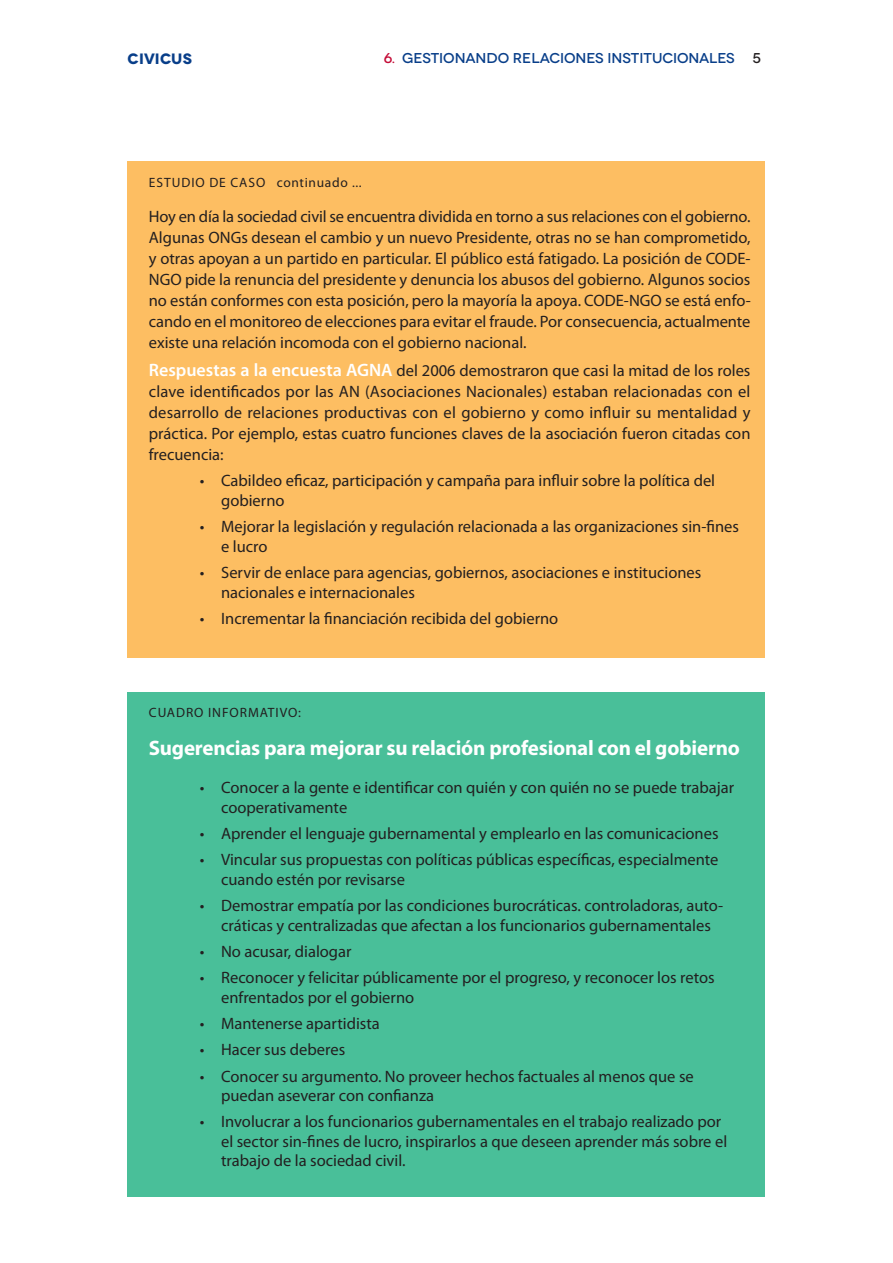
<style>
.page{position:relative;width:893px;height:1263px;background:#fff}
.page>*{position:absolute;margin:0;border:0;box-sizing:border-box;transform-origin:0 0}
.t1{font:700 21px "Myriad Pro";letter-spacing:-.01em;color:#fff}
.t2{font:16.5px/19.5px "Myriad Pro";color:#231f20}
.t3{font:700 15px "Novecentowide";letter-spacing:.01em;color:#083e89}
.t4{font:500 14.25px "Novecentowide";letter-spacing:-.005em;color:#083e89}
.t5{font:500 14.25px "Novecentowide";color:#231f20}
.t6{font:13.5px "Myriad Pro";letter-spacing:.07em;color:#231f20}
.s1{color:#c40c37}
.s2{font-weight:600;font-size:18px;color:#fff}
</style>
<div class="page">
<div style="left:128px;top:692px;width:637px;height:504px;background:#49bf99"></div>
<div style="left:128px;top:162px;width:637px;height:496px;background:#fdbe62"></div>
<p class="t3" style="left:128px;top:50px;width:66px">CIVICUS</p>
<p class="t4" style="left:384px;top:50px;width:352px"><span class="s1">6.</span> GESTIONANDO RELACIONES INSTITUCIONALES</p>
<p class="t5" style="left:753px;top:50px;width:10px">5</p>
<p class="t6" style="left:149px;top:177px;width:214px">ESTUDIO DE CASO continuado ...</p>
<p class="t2" style="left:149px;top:208px;width:603px;line-height:21px;text-align:justify">Hoy en día la sociedad civil se encuentra dividida en torno a sus relaciones con el gobierno.<br>Algunas ONGs desean el cambio y un nuevo Presidente, otras no se han comprometido, y otras apoyan a un partido en particular. El público está fatigado. La posición de CODE-NGO pide la renuncia del presidente y denuncia los abusos del gobierno. Algunos socios no están conformes con esta posición, pero la mayoría la apoya. CODE-NGO se está enfo&shy;cando en el monitoreo de elecciones para evitar el fraude. Por consecuencia, actualmente existe una relación incomoda con el gobierno nacional.</p>
<p class="t2" style="left:149px;top:361px;width:603px;line-height:21px;text-align:justify"><span class="s2">Respuestas a la encuesta AGNA</span> del 2006 demostraron que casi la mitad de los roles clave identificados por las AN (Asociaciones Nacionales) estaban relacionadas con el desarrollo de relaciones productivas con el gobierno y como influir su mentalidad y práctica. Por ejemplo, estas cuatro funciones claves de la asociación fueron citadas con frecuencia:</p>
<p class="t2" style="left:221px;top:472px;width:495px;text-indent:-21px">• Cabildeo eficaz, participación y campaña para influir sobre la política del gobierno</p>
<p class="t2" style="left:221px;top:518px;width:519px;text-indent:-21px">• Mejorar la legislación y regulación relacionada a las organizaciones sin-fines e lucro</p>
<p class="t2" style="left:221px;top:564px;width:482px;text-indent:-21px">• Servir de enlace para agencias, gobiernos, asociaciones e instituciones nacionales e internacionales</p>
<p class="t2" style="left:200px;top:610px;width:360px">• Incrementar la financiación recibida del gobierno</p>
<p class="t6" style="left:149px;top:708px;width:154px">CUADRO INFORMATIVO:</p>
<p class="t1" style="left:149px;top:740px;width:593px">Sugerencias para mejorar su relación profesional con el gobierno</p>
<p class="t2" style="left:221px;top:779px;width:514px;text-indent:-21px">• Conocer a la gente e identificar con quién y con quién no se puede trabajar cooperativamente</p>
<p class="t2" style="left:200px;top:825px;width:520px">• Aprender el lenguaje gubernamental y emplearlo en las comunicaciones</p>
<p class="t2" style="left:221px;top:851px;width:499px;text-indent:-21px">• Vincular sus propuestas con políticas públicas específicas, especialmente cuando estén por revisarse</p>
<p class="t2" style="left:200px;top:897px;width:525px;text-align:center">• Demostrar empatía por las condiciones burocráticas. controladoras, auto&shy;cráticas y centralizadas que afectan a los funcionarios gubernamentales</p>
<p class="t2" style="left:200px;top:943px;width:153px">• No acusar, dialogar</p>
<p class="t2" style="left:221px;top:969px;width:495px;text-indent:-21px">• Reconocer y felicitar públicamente por el progreso, y reconocer los retos enfrentados por el gobierno</p>
<p class="t2" style="left:200px;top:1015px;width:181px">• Mantenerse apartidista</p>
<p class="t2" style="left:200px;top:1041px;width:147px">• Hacer sus deberes</p>
<p class="t2" style="left:221px;top:1067px;width:474px;text-indent:-21px">• Conocer su argumento. No proveer hechos factuales al menos que se puedan aseverar con confianza</p>
<p class="t2" style="left:221px;top:1113px;width:508px;text-indent:-21px">• Involucrar a los funcionarios gubernamentales en el trabajo realizado por el sector sin-fines de lucro, inspirarlos a que deseen aprender más sobre el trabajo de la sociedad civil.</p>
</div>
